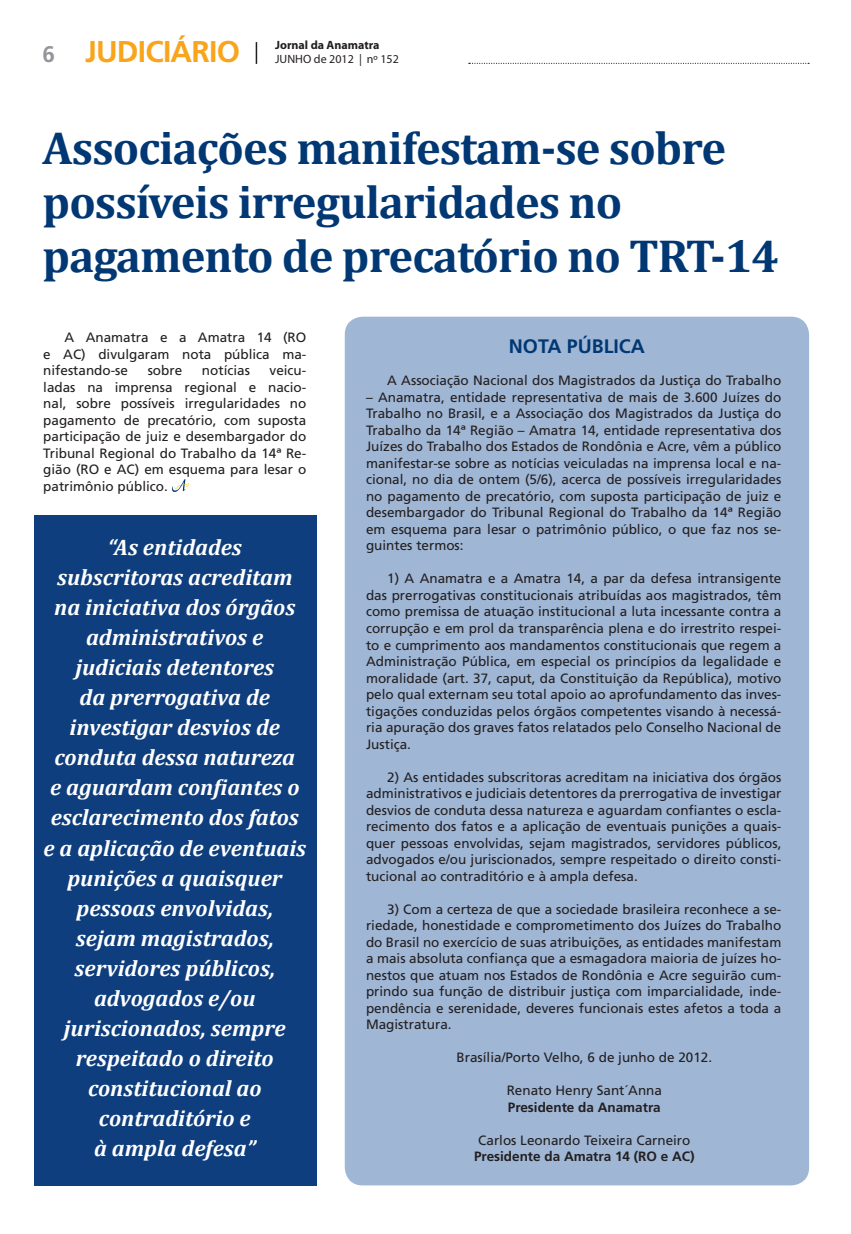
<style>
.page{position:relative;width:851px;height:1234px;background:#fff}
.page>*{position:absolute;margin:0;border:0;box-sizing:border-box;transform-origin:0 0}
.t1{font:700 46.5px/54px "Cambria";letter-spacing:-.02em;color:#013874}
.t2{font:700 30px "Frutiger";letter-spacing:-.025em;color:#f9a51b}
.t3{font:italic 700 22.5px/30px "Cambria";color:#fff;text-align:center}
.t4{font:700 19.5px "Frutiger";color:#013874}
.t5{font:13.5px/16.5px "Frutiger";color:#231f20;text-align:justify}
.t6{font:700 13.5px "Frutiger";color:#231f20}
.t7{font:12px "Myriad Pro";color:#231f20}
.t8{font:700 12px "Myriad Pro";color:#231f20}
.s1{font-size:22.5px;color:#939598}
</style>
<div class="page">
<svg style="left:468px;top:63px;width:340px;height:1px"></svg>
<svg style="left:256px;top:42px;width:1px;height:22px"></svg>
<div style="left:34px;top:515px;width:283px;height:669px;background:#0e3e7d"></div>
<div style="left:345px;top:316px;width:464px;height:869px;background:#9fb6d5;border-radius:18px"></div>
<svg style="left:172px;top:479px;width:17px;height:13px"></svg>
<h2 class="t2" style="left:43px;top:34px;width:199px"><span class="s1">6</span> JUDICIÁRIO</h2>
<p class="t8" style="left:275px;top:37px;width:106px">Jornal da Anamatra</p>
<p class="t7" style="left:275px;top:52px;width:125px">JUNHO de 2012 | nº 152</p>
<h1 class="t1" style="left:43px;top:119px;width:737px">Associações manifestam-se sobre possíveis irregularidades no pagamento de precatório no TRT-14</h1>
<p class="t5" style="left:43px;top:329px;width:264px;text-indent:21px">A Anamatra e a Amatra 14 (RO e AC) divulgaram nota pública ma&shy;nifestando-se</p>
<p class="t5" style="left:148px;top:362px;width:36px">sobre</p>
<p class="t5" style="left:202px;top:362px;width:50px">notícias</p>
<p class="t5" style="left:43px;top:362px;width:264px;text-indent:226px">veicu&shy;ladas na imprensa regional e nacio&shy;nal, sobre possíveis irregularidades no pagamento de precatório, com suposta participação de juiz e desembargador do Tribunal Regional do Trabalho da 14ª Re&shy;gião (RO e AC) em esquema para lesar o patrimônio público.</p>
<p class="t3" style="left:43px;top:532px;width:264px">“As entidades subscritoras acreditam na iniciativa dos órgãos administrativos e judiciais detentores<br>da prerrogativa de investigar desvios de conduta dessa natureza<br>e aguardam confiantes o esclarecimento dos fatos e a aplicação de eventuais punições a quaisquer pessoas envolvidas,<br>sejam magistrados, servidores públicos, advogados e/ou juriscionados, sempre respeitado o direito constitucional ao contraditório e<br>à ampla defesa”</p>
<h3 class="t4" style="left:509px;top:335px;width:28px">Nota</h3>
<h3 class="t4" style="left:567px;top:335px;width:66px">pública</h3>
<p class="t5" style="left:387px;top:372px;width:395px">A Associação Nacional dos Magistrados da Justiça do Trabalho</p>
<p class="t5" style="left:366px;top:388px;width:417px">– Anamatra, entidade representativa de mais de 3.600 Juízes do Trabalho no Brasil, e a Associação dos Magistrados da Justiça do Trabalho da 14ª Região – Amatra 14, entidade representativa dos Juízes do Trabalho dos Estados de Rondônia e Acre, vêm a público manifestar-se sobre as notícias veiculadas na imprensa local e na&shy;cional, no dia de ontem (5/6), acerca de possíveis irregularidades no pagamento de precatório, com suposta participação de juiz e desembargador do Tribunal Regional do Trabalho da 14ª Região em esquema para lesar o patrimônio público, o que faz nos se&shy;guintes termos:</p>
<p class="t5" style="left:366px;top:570px;width:417px;text-indent:21px">1) A Anamatra e a Amatra 14, a par da defesa intransigente das prerrogativas constitucionais atribuídas aos magistrados, têm como premissa de atuação institucional a luta incessante contra a corrupção e em prol da transparência plena e do irrestrito respei&shy;to e cumprimento aos mandamentos constitucionais que regem a Administração Pública, em especial os princípios da legalidade e moralidade (art. 37, caput, da Constituição da República), motivo pelo qual externam seu total apoio ao aprofundamento das inves&shy;tigações conduzidas pelos órgãos competentes visando à necessá&shy;ria apuração dos graves fatos relatados pelo Conselho Nacional de Justiça.</p>
<p class="t5" style="left:366px;top:768px;width:417px;text-indent:21px">2) As entidades subscritoras acreditam na iniciativa dos órgãos administrativos e judiciais detentores da prerrogativa de investigar desvios de conduta dessa natureza e aguardam confiantes o escla&shy;recimento dos fatos e a aplicação de eventuais punições a quais&shy;quer pessoas envolvidas, sejam magistrados, servidores públicos, advogados e/ou juriscionados, sempre respeitado o direito consti&shy;tucional ao contraditório e à ampla defesa.</p>
<p class="t5" style="left:366px;top:900px;width:417px;text-indent:21px">3) Com a certeza de que a sociedade brasileira reconhece a se&shy;riedade, honestidade e comprometimento dos Juízes do Trabalho do Brasil no exercício de suas atribuições, as entidades manifestam a mais absoluta confiança que a esmagadora maioria de juízes ho&shy;nestos que atuam nos Estados de Rondônia e Acre seguirão cum&shy;prindo sua função de distribuir justiça com imparcialidade, inde&shy;pendência e serenidade, deveres funcionais estes afetos a toda a Magistratura.</p>
<p class="t5" style="left:456px;top:1048px;width:257px">Brasília/Porto Velho, 6 de junho de 2012.</p>
<p class="t5" style="left:506px;top:1081px;width:157px">Renato Henry Sant´Anna</p>
<p class="t6" style="left:508px;top:1098px;width:154px">Presidente da Anamatra</p>
<p class="t5" style="left:478px;top:1131px;width:214px">Carlos Leonardo Teixeira Carneiro</p>
<p class="t6" style="left:474px;top:1148px;width:222px">Presidente da Amatra 14 (RO e AC)</p>
</div>
